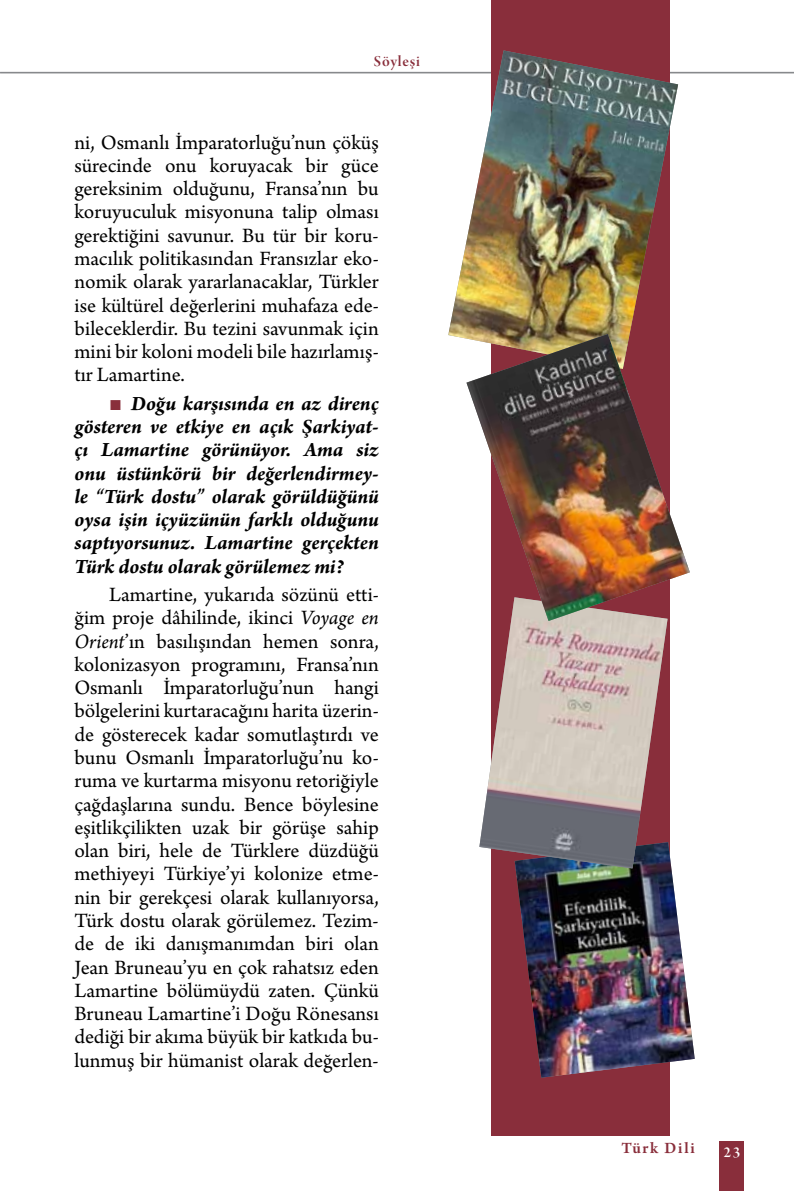
<style>
.page{position:relative;width:794px;height:1191px;background:#fff}
.page>*{position:absolute;margin:0;border:0;box-sizing:border-box;transform-origin:0 0}
.t1{font:21.35px/23.3px "Arno Pro";color:#000;text-align:justify}
.t2{font:italic 700 21.35px/23.3px "Arno Pro";letter-spacing:-.005em;color:#000;text-align:justify}
.t3{font:600 16.62px "Arno Pro";letter-spacing:.1em;color:#892e3b}
.t4{font:16.1px "Arno Pro Smbd Display";letter-spacing:.05em;color:#892e3b}
.t5{font:16.1px "Arno Pro Smbd Display";color:#fff}
.s1{font-family:"Times New Roman";font-style:normal;color:#892e3b}
.s2{font-style:italic}
</style>
<div class="page">
<hr style="left:0;top:72px;width:794px;height:1px;background:#808285">
<hr style="left:0;top:73px;width:794px;height:1px;background:#808285">
<div style="left:719px;top:1141px;width:25px;height:50px;background:#892e3b"></div>
<div style="left:491px;top:0;width:178px;height:1135px;background:#892e3b"></div>
<img style="left:515px;top:842px;width:179px;height:235px">
<img style="left:479px;top:621px;width:188px;height:247px">
<img style="left:448px;top:50px;width:230px;height:289px">
<img style="left:466px;top:334px;width:224px;height:287px">
<p class="t4" style="left:374px;top:52px;width:48px">Söyleşi</p>
<p class="t1" style="left:74px;top:132px;width:306px">ni, Osmanlı İmparatorluğu’nun çöküş sürecinde onu koruyacak bir güce gereksinim olduğunu, Fransa’nın bu koruyuculuk misyonuna talip olması gerektiğini savunur. Bu tür bir koru&shy;macılık politikasından Fransızlar eko&shy;nomik olarak yararlanacaklar, Türkler ise kültürel değerlerini muhafaza ede&shy;bileceklerdir. Bu tezini savunmak için mini bir koloni modeli bile hazırlamış&shy;tır Lamartine.</p>
<p class="t2" style="left:74px;top:392px;width:306px;text-indent:35px"><span class="s1">■</span> Doğu karşısında en az direnç gösteren ve etkiye en açık Şarkiyat&shy;çı Lamartine görünüyor. Ama siz onu üstünkörü bir değerlendirmey&shy;le “Türk dostu” olarak görüldüğünü oysa işin içyüzünün farklı olduğunu saptıyorsunuz. Lamartine gerçekten Türk dostu olarak görülemez mi?</p>
<p class="t1" style="left:74px;top:584px;width:306px;text-indent:35px">Lamartine, yukarıda sözünü etti&shy;ğim proje dâhilinde, ikinci <span class="s2">Voyage en Orient</span>’ın basılışından hemen sonra, kolonizasyon programını, Fransa’nın Osmanlı İmparatorluğu’nun hangi bölgelerini kurtaracağını harita üzerin&shy;de gösterecek kadar somutlaştırdı ve bunu Osmanlı İmparatorluğu’nu ko&shy;ruma ve kurtarma misyonu retoriğiyle çağdaşlarına sundu. Bence böylesine eşitlikçilikten uzak bir görüşe sahip olan biri, hele de Türklere düzdüğü methiyeyi Türkiye’yi kolonize etme&shy;nin bir gerekçesi olarak kullanıyorsa, Türk dostu olarak görülemez. Tezim&shy;de de iki danışmanımdan biri olan Jean Bruneau’yu en çok rahatsız eden Lamartine bölümüydü zaten. Çünkü Bruneau Lamartine’i Doğu Rönesansı dediği bir akıma büyük bir katkıda bu&shy;lunmuş bir hümanist olarak değerlen-</p>
<p class="t3" style="left:621px;top:1138px;width:75px">Türk Dili</p>
<p class="t5" style="left:723px;top:1142px;width:18px">23</p>
</div>
